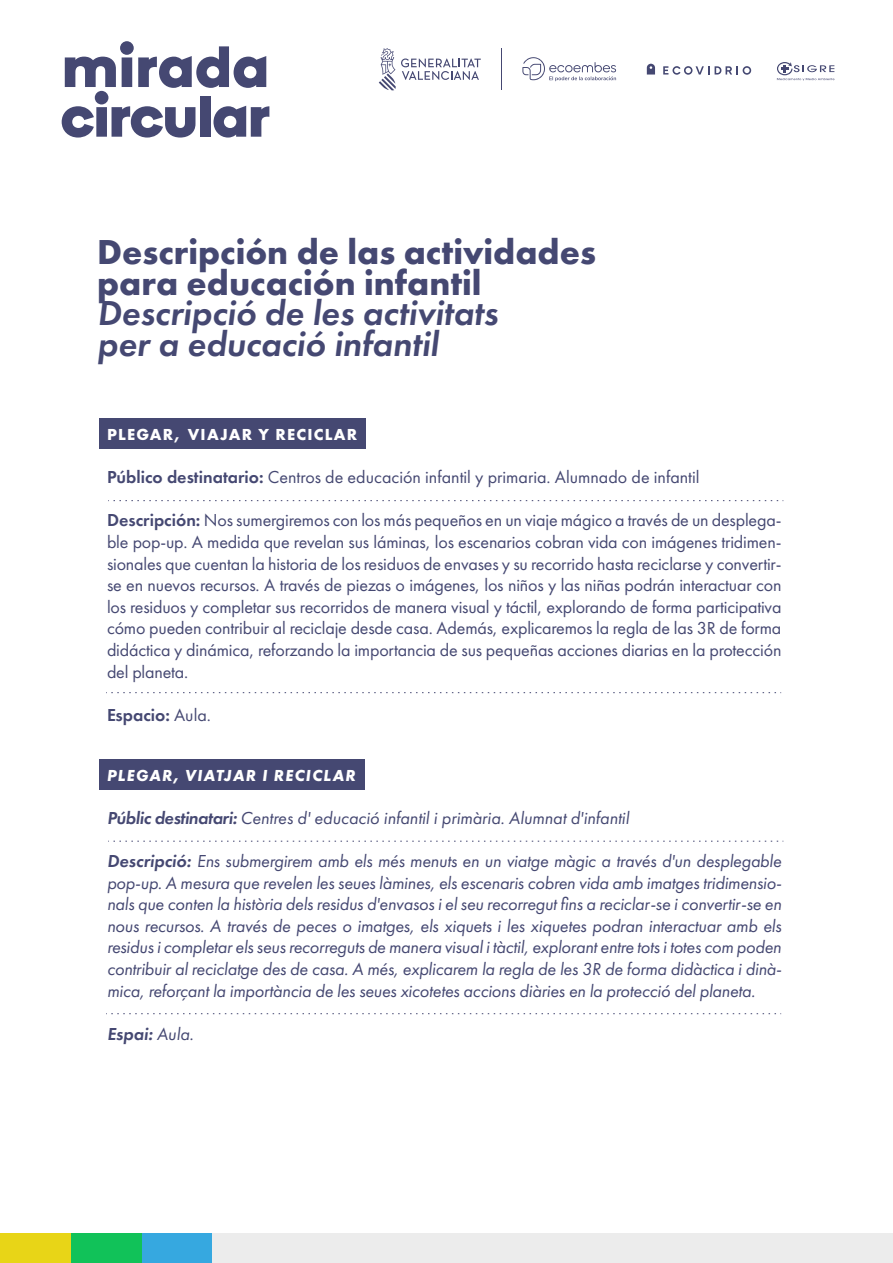
<style>
.page{position:relative;width:893px;height:1263px;background:#fff}
.page>*{position:absolute;margin:0;border:0;box-sizing:border-box;transform-origin:0 0}
.t1{font:700 36px/30.9px "Futura New";color:#454872}
.t2{font:italic 36px/30.9px "Futura New Demi";color:#454872}
.t3{font:18px/21.6px "Futura New";color:#454872;text-align:justify}
.t4{font:italic 18px/21.6px "Futura New";letter-spacing:-.01em;color:#454872;text-align:justify}
.t5{font:18px "Futura New Demi";color:#454872}
.t6{font:italic 18px "Futura New Demi";color:#454872}
.t7{font:italic 700 16.5px "Futura New";letter-spacing:.075em;color:#fff}
.t8{font:700 16.5px "Futura New";letter-spacing:.075em;color:#fff}
.s1{font-family:"Futura New Demi"}
.s2{font-family:"Futura New"}
</style>
<div class="page">
<div style="left:100px;top:418px;width:266px;height:30px;background:#454872"></div>
<svg style="left:379px;top:48px;width:102px;height:42px"></svg>
<svg style="left:777px;top:62px;width:57px;height:19px"></svg>
<svg style="left:522px;top:57px;width:94px;height:24px"></svg>
<svg style="left:647px;top:64px;width:8px;height:11px"></svg>
<svg style="left:663px;top:66px;width:46px;height:9px"></svg>
<svg style="left:715px;top:66px;width:36px;height:9px"></svg>
<hr style="left:501px;top:48px;width:1px;height:42px;background:#454872">
<svg style="left:108px;top:500px;width:676px;height:1px"></svg>
<svg style="left:106px;top:692px;width:675px;height:1px"></svg>
<div style="left:100px;top:759px;width:265px;height:30px;background:#454872"></div>
<svg style="left:108px;top:841px;width:676px;height:1px"></svg>
<svg style="left:106px;top:1013px;width:675px;height:1px"></svg>
<svg style="left:62px;top:41px;width:207px;height:97px"></svg>
<div style="left:0;top:1234px;width:71px;height:29px;background:#e8d517"></div>
<div style="left:71px;top:1234px;width:71px;height:29px;background:#11c259"></div>
<div style="left:142px;top:1234px;width:71px;height:29px;background:#36a8e0"></div>
<div style="left:213px;top:1234px;width:680px;height:29px;background:#ececec"></div>
<h1 class="t1" style="left:97px;top:235px;width:500px">Descripción de las actividades para educación infantil</h1>
<h1 class="t2" style="left:97px;top:297px;width:402px">Descripció de les activitats per a educació infantil</h1>
<p class="t8" style="left:107px;top:424px;width:252px">PLEGAR, VIAJAR Y RECICLAR</p>
<p class="t3" style="left:107px;top:466px;width:594px"><span class="s1">Público destinatario:</span> Centros de educación infantil y primaria. Alumnado de infantil</p>
<p class="t3" style="left:107px;top:509px;width:676px"><span class="s1">Descripción:</span> Nos sumergiremos con los más pequeños en un viaje mágico a través de un desplega&shy;ble pop-up. A medida que revelan sus láminas, los escenarios cobran vida con imágenes tridimen&shy;sionales que cuentan la historia de los residuos de envases y su recorrido hasta reciclarse y convertir&shy;se en nuevos recursos. A través de piezas o imágenes, los niños y las niñas podrán interactuar con los residuos y completar sus recorridos de manera visual y táctil, explorando de forma participativa cómo pueden contribuir al reciclaje desde casa. Además, explicaremos la regla de las 3R de forma didáctica y dinámica, reforzando la importancia de sus pequeñas acciones diarias en la protección del planeta.</p>
<p class="t5" style="left:107px;top:703px;width:106px">Espacio: <span class="s2">Aula.</span></p>
<p class="t7" style="left:107px;top:765px;width:250px">PLEGAR, VIATJAR I RECICLAR</p>
<p class="t4" style="left:107px;top:807px;width:524px"><span class="s1">Públic destinatari:</span> Centres d' educació infantil i primària. Alumnat d'infantil</p>
<p class="t4" style="left:107px;top:850px;width:676px"><span class="s1">Descripció:</span> Ens submergirem amb els més menuts en un viatge màgic a través d'un desplegable pop-up. A mesura que revelen les seues làmines, els escenaris cobren vida amb imatges tridimensio&shy;nals que conten la història dels residus d'envasos i el seu recorregut fins a reciclar-se i convertir-se en nous recursos. A través de peces o imatges, els xiquets i les xiquetes podran interactuar amb els residus i completar els seus recorreguts de manera visual i tàctil, explorant entre tots i totes com poden contribuir al reciclatge des de casa. A més, explicarem la regla de les 3R de forma didàctica i dinà&shy;mica, reforçant la importància de les seues xicotetes accions diàries en la protecció del planeta.</p>
<p class="t6" style="left:107px;top:1022px;width:88px">Espai: <span class="s2">Aula.</span></p>
</div>
